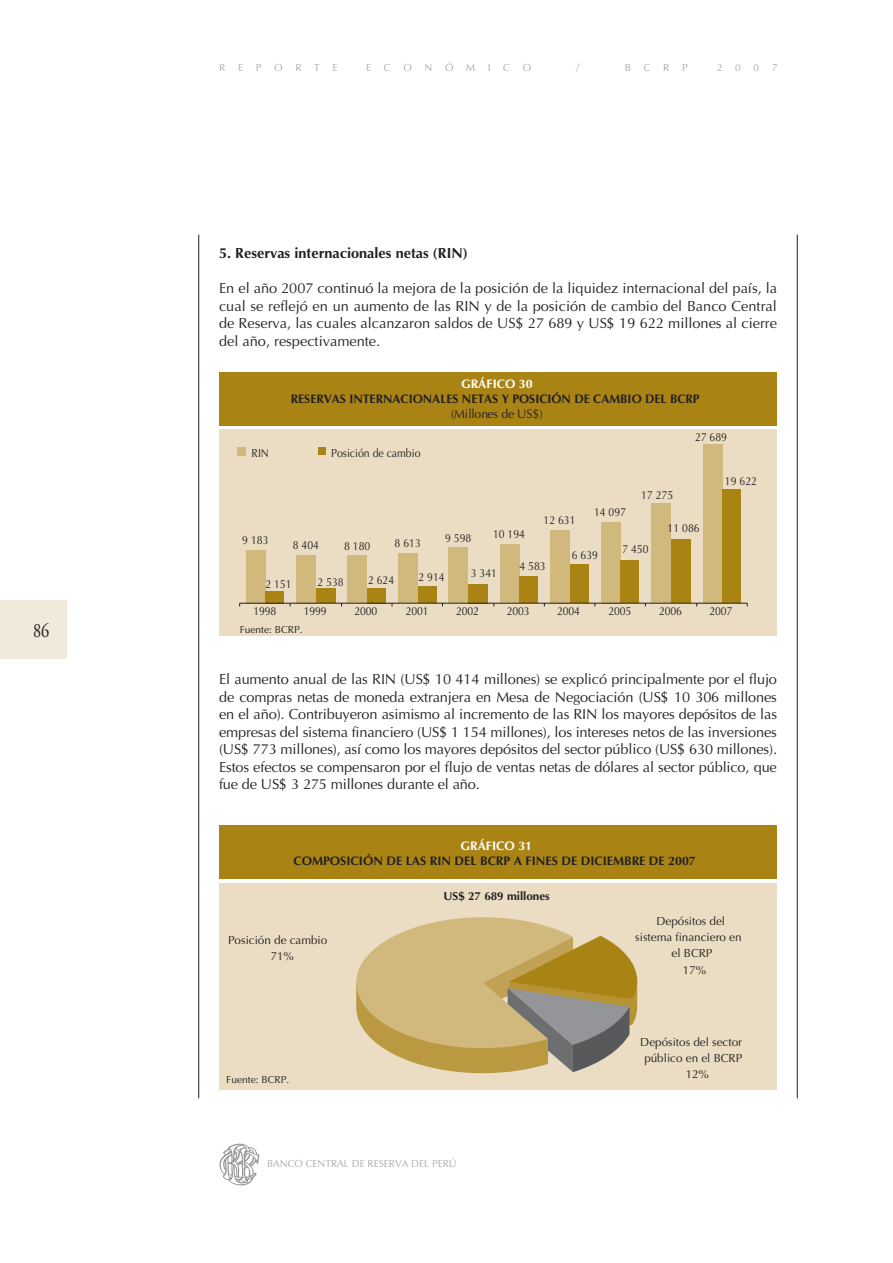
<style>
.page{position:relative;width:893px;height:1263px;background:#fff}
.page>*{position:absolute;margin:0;border:0;box-sizing:border-box;transform-origin:0 0}
.t1{font:20.4px "Adobe Garamond Pro";color:#231f20;scale:.8 1}
.t2{font:14.55px/17.5px "Optima";letter-spacing:-.005em;color:#231f20;text-align:justify}
.t3{font:700 14.55px "Optima";color:#231f20}
.t4{font:700 12.45px "Optima";color:#231f20}
.t5{font:700 12.45px "Optima";color:#fff}
.t6{font:12.45px "Optima";color:#231f20}
.t7{font:11.7px "Optima";color:#231f20;scale:.9 1}
.t8{font:11.7px/15.5px "Optima";color:#231f20}
.t9{font:700 11.7px "Optima";color:#231f20}
.t10{font:10.2px "Optima";color:#a7a9ac}
.t11{font:10.2px "Optima";color:#231f20}
</style>
<div class="page">
<div style="left:0;top:600px;width:66px;height:59px;background:#f1eadc"></div>
<hr style="left:198px;top:235px;width:1px;height:863px;background:#231f20">
<hr style="left:797px;top:235px;width:1px;height:863px;background:#231f20">
<svg style="left:219px;top:1144px;width:40px;height:41px"></svg>
<div style="left:219px;top:430px;width:558px;height:206px;background:#eaddc3"></div>
<div style="left:219px;top:372px;width:558px;height:53px;background:#a98415"></div>
<div style="left:246px;top:550px;width:19px;height:53px;background:#d1b97e"></div>
<div style="left:296px;top:555px;width:20px;height:48px;background:#d1b97e"></div>
<div style="left:347px;top:556px;width:20px;height:47px;background:#d1b97e"></div>
<div style="left:398px;top:553px;width:20px;height:50px;background:#d1b97e"></div>
<div style="left:448px;top:548px;width:20px;height:55px;background:#d1b97e"></div>
<div style="left:500px;top:544px;width:19px;height:59px;background:#d1b97e"></div>
<div style="left:550px;top:530px;width:20px;height:73px;background:#d1b97e"></div>
<div style="left:601px;top:522px;width:19px;height:81px;background:#d1b97e"></div>
<div style="left:651px;top:503px;width:20px;height:100px;background:#d1b97e"></div>
<div style="left:703px;top:444px;width:19px;height:159px;background:#d1b97e"></div>
<div style="left:265px;top:591px;width:19px;height:12px;background:#a98415"></div>
<div style="left:316px;top:589px;width:19px;height:14px;background:#a98415"></div>
<div style="left:367px;top:588px;width:19px;height:15px;background:#a98415"></div>
<div style="left:418px;top:586px;width:18px;height:17px;background:#a98415"></div>
<div style="left:468px;top:584px;width:20px;height:19px;background:#a98415"></div>
<div style="left:519px;top:577px;width:19px;height:26px;background:#a98415"></div>
<div style="left:570px;top:565px;width:19px;height:38px;background:#a98415"></div>
<div style="left:620px;top:561px;width:19px;height:42px;background:#a98415"></div>
<div style="left:671px;top:540px;width:20px;height:63px;background:#a98415"></div>
<div style="left:722px;top:490px;width:19px;height:113px;background:#a98415"></div>
<hr style="left:240px;top:603px;width:507px;height:1px;background:#231f20">
<div style="left:237px;top:448px;width:8px;height:8px;background:#d1b97e"></div>
<div style="left:318px;top:448px;width:8px;height:7px;background:#a98415"></div>
<div style="left:219px;top:883px;width:558px;height:207px;background:#eaddc3"></div>
<div style="left:219px;top:826px;width:558px;height:53px;background:#a98415"></div>
<svg style="left:356px;top:917px;width:281px;height:156px"></svg>
<h1 class="t1" style="left:33px;top:618px;width:22px">86</h1>
<p class="t10" style="left:219px;top:63px;width:120px">R E P O R T E</p>
<p class="t10" style="left:366px;top:63px;width:166px">E C O N Ó M I C O</p>
<p class="t10" style="left:577px;top:63px;width:4px">/</p>
<p class="t10" style="left:625px;top:63px;width:64px">B C R P</p>
<p class="t10" style="left:717px;top:63px;width:62px">2 0 0 7</p>
<p class="t3" style="left:219px;top:247px;width:250px">5. Reservas internacionales netas (RIN)</p>
<p class="t2" style="left:219px;top:281px;width:559px">En el año 2007 continuó la mejora de la posición de la liquidez internacional del país, la cual se reflejó en un aumento de las RIN y de la posición de cambio del Banco Central de Reserva, las cuales alcanzaron saldos de US$ 27 689 y US$ 19 622 millones al cierre del año, respectivamente.</p>
<p class="t5" style="left:461px;top:379px;width:73px">GRÁFICO 30</p>
<p class="t4" style="left:291px;top:394px;width:410px">RESERVAS INTERNACIONALES NETAS Y POSICIÓN DE CAMBIO DEL BCRP</p>
<p class="t6" style="left:451px;top:409px;width:93px">(Millones de US$)</p>
<p class="t7" style="left:252px;top:448px;width:21px">RIN</p>
<p class="t7" style="left:331px;top:448px;width:101px">Posición de cambio</p>
<p class="t7" style="left:242px;top:535px;width:31px">9 183</p>
<p class="t7" style="left:293px;top:540px;width:31px">8 404</p>
<p class="t7" style="left:344px;top:541px;width:31px">8 180</p>
<p class="t7" style="left:395px;top:538px;width:31px">8 613</p>
<p class="t7" style="left:445px;top:533px;width:31px">9 598</p>
<p class="t7" style="left:493px;top:530px;width:37px">10 194</p>
<p class="t7" style="left:543px;top:515px;width:37px">12 631</p>
<p class="t7" style="left:594px;top:507px;width:37px">14 097</p>
<p class="t7" style="left:695px;top:432px;width:37px">27 689</p>
<p class="t7" style="left:725px;top:476px;width:37px">19 622</p>
<p class="t7" style="left:668px;top:523px;width:37px">11 086</p>
<p class="t7" style="left:641px;top:490px;width:37px">17 275</p>
<p class="t7" style="left:572px;top:550px;width:31px">6 639</p>
<p class="t7" style="left:622px;top:545px;width:31px">7 450</p>
<p class="t7" style="left:519px;top:561px;width:31px">4 583</p>
<p class="t7" style="left:471px;top:568px;width:31px">3 341</p>
<p class="t7" style="left:418px;top:572px;width:31px">2 914</p>
<p class="t7" style="left:318px;top:578px;width:31px">2 538</p>
<p class="t7" style="left:368px;top:575px;width:31px">2 624</p>
<p class="t7" style="left:265px;top:579px;width:31px">2 151</p>
<p class="t7" style="left:253px;top:606px;width:27px">1998</p>
<p class="t7" style="left:304px;top:606px;width:27px">1999</p>
<p class="t7" style="left:354px;top:606px;width:27px">2000</p>
<p class="t7" style="left:406px;top:606px;width:27px">2001</p>
<p class="t7" style="left:456px;top:606px;width:27px">2002</p>
<p class="t7" style="left:507px;top:606px;width:27px">2003</p>
<p class="t7" style="left:557px;top:606px;width:27px">2004</p>
<p class="t7" style="left:608px;top:606px;width:27px">2005</p>
<p class="t7" style="left:659px;top:606px;width:27px">2006</p>
<p class="t7" style="left:709px;top:606px;width:27px">2007</p>
<p class="t11" style="left:240px;top:625px;width:64px">Fuente: BCRP.</p>
<p class="t2" style="left:219px;top:672px;width:559px">El aumento anual de las RIN (US$ 10 414 millones) se explicó principalmente por el flujo de compras netas de moneda extranjera en Mesa de Negociación (US$ 10 306 millones en el año). Contribuyeron asimismo al incremento de las RIN los mayores depósitos de las empresas del sistema financiero (US$ 1 154 millones), los intereses netos de las inversiones (US$ 773 millones), así como los mayores depósitos del sector público (US$ 630 millones).<br>Estos efectos se compensaron por el flujo de ventas netas de dólares al sector público, que fue de US$ 3 275 millones durante el año.</p>
<p class="t5" style="left:460px;top:840px;width:73px">GRÁFICO 31</p>
<p class="t4" style="left:293px;top:855px;width:404px">COMPOSICIÓN DE LAS RIN DEL BCRP A FINES DE DICIEMBRE DE 2007</p>
<p class="t8" style="left:270px;top:934px;width:58px;text-indent:-42px">Posición de cambio<br>71%</p>
<p class="t11" style="left:226px;top:1075px;width:64px">Fuente: BCRP.</p>
<p class="t9" style="left:443px;top:891px;width:108px">US$ 27 689 millones</p>
<p class="t10" style="left:267px;top:1160px;width:191px">BANCO CENTRAL DE RESERVA DEL PERÚ</p>
<p class="t8" style="left:656px;top:915px;width:70px">Depósitos del</p>
<p class="t8" style="left:635px;top:930px;width:108px">sistema financiero en</p>
<p class="t8" style="left:671px;top:947px;width:42px">el BCRP</p>
<p class="t8" style="left:683px;top:963px;width:25px">17%</p>
<p class="t8" style="left:640px;top:1036px;width:103px">Depósitos del sector</p>
<p class="t8" style="left:644px;top:1051px;width:99px">público en el BCRP</p>
<p class="t8" style="left:686px;top:1068px;width:25px">12%</p>
</div>
